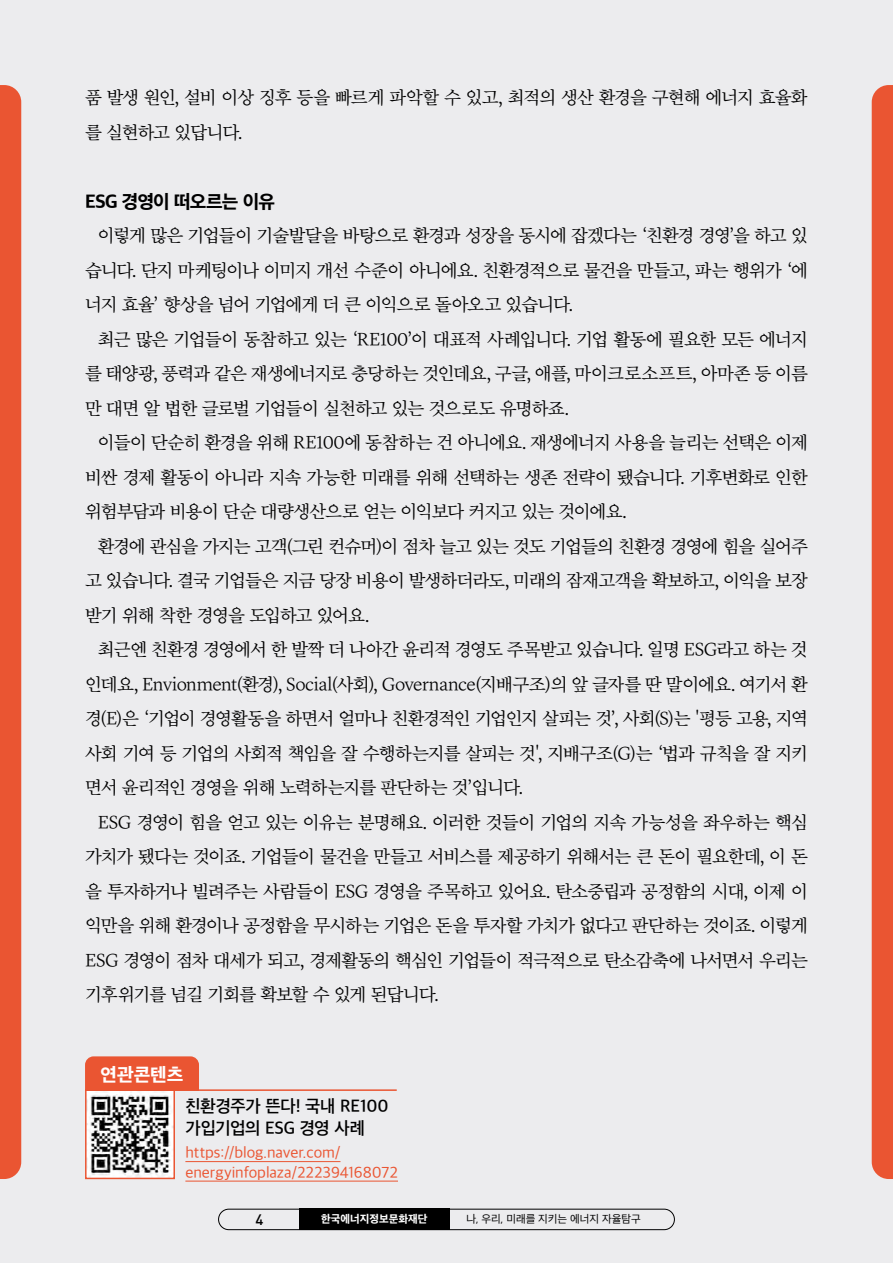
<style>
.page{position:relative;width:893px;height:1263px;background:#ececee}
.page>*{position:absolute;margin:0;border:0;box-sizing:border-box;transform-origin:0 0}
.t1{font:18px/34.5px "SD Myeongjo Neoa c Rg";letter-spacing:-.055em;color:#000;text-align:justify}
.t2{font:18px "SD Gothic Neoa h Ex Bd";letter-spacing:-.045em;color:#000}
.t3{font:18px "SD Gothic Neoa h Ex Bd";color:#fff}
.t4{font:16.5px/22.5px "SD Gothic Neoa f Sm";letter-spacing:-.01em;color:#000}
.t5{font:15px/19.5px "SD Gothic Neoa d Rg";color:#ea5532}
.t6{font:500 15px "DIN Pro";color:#000}
.t7{font:10.5px "SD Gothic Neoa d Rg";color:#000}
.t8{font:10.5px "SD Gothic Neoa h Ex Bd";color:#fff}
</style>
<div class="page">
<div style="left:218px;top:1209px;width:457px;height:21px;border:1px solid #000;border-radius:10px"></div>
<div style="left:299px;top:1209px;width:150px;height:21px;background:#000"></div>
<div style="left:0;top:85px;width:21px;height:1094px;background:#ea5532"></div>
<div style="left:872px;top:85px;width:21px;height:1094px;background:#ea5532"></div>
<hr style="left:185px;top:1161px;width:155px;height:1px;background:#ea5532">
<hr style="left:185px;top:1181px;width:213px;height:1px;background:#ea5532">
<svg style="left:85px;top:1056px;width:114px;height:124px"></svg>
<hr style="left:85px;top:1089px;width:312px;height:2px;background:#ea5532">
<p class="t1" style="left:85px;top:81px;width:724px">품 발생 원인, 설비 이상 징후 등을 빠르게 파악할 수 있고, 최적의 생산 환경을 구현해 에너지 효율화 를 실현하고 있답니다.</p>
<p class="t2" style="left:85px;top:192px;width:191px">ESG 경영이 떠오르는 이유</p>
<p class="t1" style="left:85px;top:219px;width:724px;text-indent:13px">이렇게 많은 기업들이 기술발달을 바탕으로 환경과 성장을 동시에 잡겠다는 ‘친환경 경영’을 하고 있 습니다. 단지 마케팅이나 이미지 개선 수준이 아니에요. 친환경적으로 물건을 만들고, 파는 행위가 ‘에 너지 효율’ 향상을 넘어 기업에게 더 큰 이익으로 돌아오고 있습니다.</p>
<p class="t1" style="left:85px;top:323px;width:724px;text-indent:13px">최근 많은 기업들이 동참하고 있는 ‘RE100’이 대표적 사례입니다. 기업 활동에 필요한 모든 에너지 를 태양광, 풍력과 같은 재생에너지로 충당하는 것인데요, 구글, 애플, 마이크로소프트, 아마존 등 이름 만 대면 알 법한 글로벌 기업들이 실천하고 있는 것으로도 유명하죠.</p>
<p class="t1" style="left:85px;top:426px;width:724px;text-indent:13px">이들이 단순히 환경을 위해 RE100에 동참하는 건 아니에요. 재생에너지 사용을 늘리는 선택은 이제 비싼 경제 활동이 아니라 지속 가능한 미래를 위해 선택하는 생존 전략이 됐습니다. 기후변화로 인한 위험부담과 비용이 단순 대량생산으로 얻는 이익보다 커지고 있는 것이에요.</p>
<p class="t1" style="left:85px;top:530px;width:724px;text-indent:13px">환경에 관심을 가지는 고객(그린 컨슈머)이 점차 늘고 있는 것도 기업들의 친환경 경영에 힘을 실어주 고 있습니다. 결국 기업들은 지금 당장 비용이 발생하더라도, 미래의 잠재고객을 확보하고, 이익을 보장 받기 위해 착한 경영을 도입하고 있어요.</p>
<p class="t1" style="left:85px;top:633px;width:724px;text-indent:13px">최근엔 친환경 경영에서 한 발짝 더 나아간 윤리적 경영도 주목받고 있습니다. 일명 ESG라고 하는 것 인데요, Envionment(환경), Social(사회), Governance(지배구조)의 앞 글자를 딴 말이에요. 여기서 환 경(E)은 ‘기업이 경영활동을 하면서 얼마나 친환경적인 기업인지 살피는 것’, 사회(S)는 '평등 고용, 지역 사회 기여 등 기업의 사회적 책임을 잘 수행하는지를 살피는 것', 지배구조(G)는 ‘법과 규칙을 잘 지키 면서 윤리적인 경영을 위해 노력하는지를 판단하는 것’입니다.</p>
<p class="t1" style="left:85px;top:806px;width:724px;text-indent:13px">ESG 경영이 힘을 얻고 있는 이유는 분명해요. 이러한 것들이 기업의 지속 가능성을 좌우하는 핵심 가치가 됐다는 것이죠. 기업들이 물건을 만들고 서비스를 제공하기 위해서는 큰 돈이 필요한데, 이 돈 을 투자하거나 빌려주는 사람들이 ESG 경영을 주목하고 있어요. 탄소중립과 공정함의 시대, 이제 이 익만을 위해 환경이나 공정함을 무시하는 기업은 돈을 투자할 가치가 없다고 판단하는 것이죠. 이렇게 ESG 경영이 점차 대세가 되고, 경제활동의 핵심인 기업들이 적극적으로 탄소감축에 나서면서 우리는 기후위기를 넘길 기회를 확보할 수 있게 된답니다.</p>
<p class="t3" style="left:101px;top:1065px;width:84px">연관콘텐츠</p>
<p class="t4" style="left:185px;top:1095px;width:205px">친환경주가 뜬다! 국내 RE100 가입기업의 ESG 경영 사례</p>
<p class="t5" style="left:185px;top:1143px;width:214px">https://blog.naver.com/ energyinfoplaza/222394168072</p>
<p class="t6" style="left:255px;top:1207px;width:9px">4</p>
<p class="t8" style="left:321px;top:1214px;width:108px">한국에너지정보문화재단</p>
<p class="t7" style="left:466px;top:1214px;width:176px">나, 우리, 미래를 지키는 에너지 자율탐구</p>
</div>
